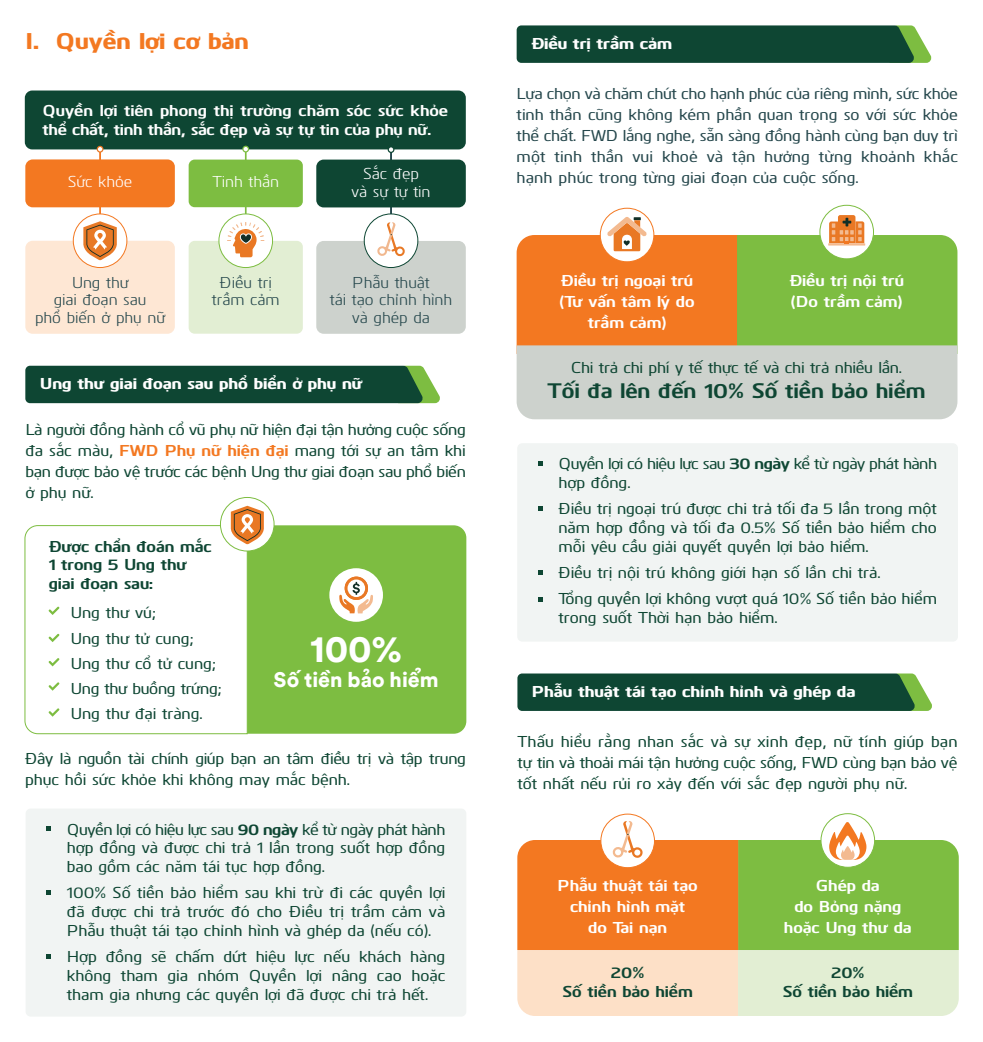
<style>
.page{position:relative;width:983px;height:1042px;background:#fff}
.page>*{position:absolute;margin:0;border:0;box-sizing:border-box;transform-origin:0 0}
.t1{font:900 35px "FWD Circular Viet TT";color:#fff}
.t2{font:800 22.75px "Kuro";color:#f37821}
.t3{font:700 21px "Kuro";color:#0e4633}
.t4{font:900 21px "FWD Circular Viet TT";color:#fff}
.t5{font:500 15.75px/18.9px "Kuro";color:#0e4633;text-align:justify}
.t6{font:500 15.75px/21px "Kuro";color:#25474c;text-align:justify}
.t7{font:700 15.75px/21px "Kuro";color:#fff;text-align:center}
.t8{font:500 15.75px/21px "Kuro";letter-spacing:-.02em;color:#0e4633}
.t9{font:800 15.75px "Kuro";color:#fff}
.t10{font:15.75px/17.5px "Kuro";color:#25474c;text-align:center}
.t11{font:700 15.75px/18.9px "Kuro";color:#0e4633;text-align:center}
.t12{font:500 15.75px/18.9px "Kuro";letter-spacing:-.025em;color:#0e4633}
.t13{font:15.75px/17.5px "Kuro";color:#fff;text-align:center}
.s1{font-weight:700;color:#f37821}
.s2{font-weight:700}
</style>
<div class="page">
<svg style="left:516px;top:25px;width:416px;height:38px;background:#1b513b"></svg>
<svg style="left:517px;top:673px;width:415px;height:38px;background:#1a513a"></svg>
<hr style="left:514px;top:924px;width:133px;height:1px;background:#f37821">
<div style="left:25px;top:366px;width:415px;height:37px;background:#0e4633"></div>
<svg style="left:24px;top:525px;width:223px;height:209px"></svg>
<div style="left:247px;top:525px;width:219px;height:209px;background:#7dbd41"></div>
<div style="left:220px;top:497px;width:54px;height:54px;background:#fff;border-radius:50%"></div>
<div style="left:220px;top:497px;width:54px;height:54px;border:1px solid #7dbd41;border-radius:50%"></div>
<svg style="left:230px;top:506px;width:34px;height:38px"></svg>
<svg style="left:49px;top:607px;width:10px;height:8px"></svg>
<svg style="left:49px;top:634px;width:10px;height:8px"></svg>
<svg style="left:49px;top:658px;width:10px;height:8px"></svg>
<svg style="left:49px;top:682px;width:10px;height:9px"></svg>
<svg style="left:49px;top:708px;width:10px;height:9px"></svg>
<div style="left:329px;top:568px;width:54px;height:54px;background:#fff;border-radius:50%"></div>
<svg style="left:339px;top:576px;width:34px;height:37px"></svg>
<svg style="left:600px;top:814px;width:54px;height:53px"></svg>
<svg style="left:820px;top:813px;width:54px;height:54px"></svg>
<svg style="left:517px;top:821px;width:441px;height:195px;background:#d4bf7e"></svg>
<div style="left:25px;top:90px;width:440px;height:59px;background:#0e4633;border-radius:7px"></div>
<div style="left:25px;top:241px;width:150px;height:93px;background:#fee7d4;border-radius:7px"></div>
<div style="left:25px;top:159px;width:150px;height:48px;background:#f37821;border-radius:7px"></div>
<div style="left:73px;top:214px;width:54px;height:53px;background:#fff;border-radius:50%"></div>
<div style="left:73px;top:213px;width:54px;height:55px;border:1px solid #f37821;border-radius:50%"></div>
<svg style="left:83px;top:207px;width:34px;height:55px"></svg>
<svg style="left:98px;top:147px;width:4px;height:13px"></svg>
<div style="left:188px;top:241px;width:115px;height:93px;background:#e2eed3;border-radius:6px"></div>
<div style="left:188px;top:160px;width:115px;height:47px;background:#7dbd41;border-radius:6px"></div>
<div style="left:219px;top:214px;width:53px;height:53px;background:#fff;border-radius:50%"></div>
<div style="left:218px;top:213px;width:55px;height:55px;border:1px solid #7dbd41;border-radius:50%"></div>
<svg style="left:227px;top:207px;width:37px;height:50px"></svg>
<svg style="left:243px;top:147px;width:5px;height:13px"></svg>
<div style="left:316px;top:241px;width:149px;height:93px;background:#cdd2cd;border-radius:7px"></div>
<div style="left:316px;top:160px;width:149px;height:47px;background:#0e4633;border-radius:7px"></div>
<div style="left:364px;top:214px;width:54px;height:53px;background:#fff;border-radius:50%"></div>
<div style="left:364px;top:213px;width:54px;height:55px;border:1px solid #0e4734;border-radius:50%"></div>
<svg style="left:377px;top:222px;width:28px;height:35px"></svg>
<svg style="left:389px;top:147px;width:4px;height:13px"></svg>
<svg style="left:600px;top:208px;width:53px;height:54px"></svg>
<svg style="left:516px;top:215px;width:441px;height:204px;background:#c8b87f"></svg>
<div style="left:26px;top:808px;width:440px;height:208px;background:#f1f4f3;border-radius:5px"></div>
<svg style="left:46px;top:826px;width:5px;height:5px"></svg>
<svg style="left:46px;top:890px;width:5px;height:5px"></svg>
<svg style="left:46px;top:954px;width:5px;height:5px"></svg>
<div style="left:517px;top:443px;width:440px;height:198px;background:#f1f4f3;border-radius:5px"></div>
<svg style="left:538px;top:461px;width:4px;height:5px"></svg>
<svg style="left:538px;top:506px;width:4px;height:5px"></svg>
<svg style="left:538px;top:570px;width:4px;height:5px"></svg>
<svg style="left:538px;top:597px;width:4px;height:4px"></svg>
<h2 class="t2" style="left:25px;top:24px;width:225px">I. Quyền lợi cơ bản</h2>
<p class="t7" style="left:43px;top:100px;width:407px;line-height:18.9px;text-align:left">Quyền lợi tiên phong thị trường chăm sóc sức khỏe thể chất, tinh thần, sắc đẹp và sự tự tin của phụ nữ.</p>
<p class="t13" style="left:68px;top:172px;width:66px">Sức khỏe</p>
<p class="t10" style="left:35px;top:272px;width:132px">Ung thư<br>giai đoạn sau<br>phổ biến ở phụ nữ</p>
<p class="t13" style="left:212px;top:172px;width:68px">Tinh thần</p>
<p class="t10" style="left:212px;top:272px;width:69px">Điều trị trầm cảm</p>
<p class="t13" style="left:351px;top:164px;width:80px">Sắc đẹp<br>và sự tự tin</p>
<p class="t10" style="left:330px;top:272px;width:124px">Phẫu thuật<br>tái tạo chỉnh hình và ghép da</p>
<p class="t9" style="left:40px;top:372px;width:324px">Ung thư giai đoạn sau phổ biển ở phụ nữ</p>
<p class="t5" style="left:25px;top:418px;width:442px;line-height:21px">Là người đồng hành cổ vũ phụ nữ hiện đại tận hưởng cuộc sống đa sắc màu, <span class="s1">FWD Phụ nữ hiện đại</span> mang tới sự an tâm khi bạn được bảo vệ trước các bệnh Ung thư giai đoạn sau phổ biến ở phụ nữ.</p>
<p class="t11" style="left:49px;top:535px;width:164px;text-align:left">Được chẩn đoán mắc<br>1 trong 5 Ung thư giai đoạn sau:</p>
<p class="t5" style="left:71px;top:598px;width:152px;line-height:25.4px;text-align:left">Ung thư vú;<br>Ung thư tử cung;<br>Ung thư cổ tử cung;<br>Ung thư buồng trứng;<br>Ung thư đại tràng.</p>
<h1 class="t1" style="left:310px;top:620px;width:93px">100%</h1>
<h3 class="t4" style="left:273px;top:662px;width:167px">Số tiền bảo hiểm</h3>
<p class="t8" style="left:25px;top:747px;width:442px">Đây là nguồn tài chính giúp bạn an tâm điều trị và tập trung phục hồi sức khỏe khi không may mắc bệnh.</p>
<p class="t5" style="left:67px;top:818px;width:380px">Quyền lợi có hiệu lực sau <span class="s2">90 ngày</span> kể từ ngày phát hành hợp đồng và được chi trả 1 lần trong suốt hợp đồng bao gồm các năm tái tục hợp đồng.</p>
<p class="t5" style="left:67px;top:882px;width:380px">100% Số tiền bảo hiểm sau khi trừ đi các quyền lợi đã được chi trả trước đó cho Điều trị trầm cảm và Phẫu thuật tái tạo chỉnh hình và ghép da (nếu có).</p>
<p class="t5" style="left:67px;top:946px;width:380px">Hợp đồng sẽ chấm dứt hiệu lực nếu khách hàng không tham gia nhóm Quyền lợi nâng cao hoặc tham gia nhưng các quyền lợi đã được chi trả hết.</p>
<p class="t9" style="left:531px;top:32px;width:142px">Điều trị trầm cảm</p>
<p class="t6" style="left:516px;top:82px;width:442px">Lựa chọn và chăm chút cho hạnh phúc của riêng mình, sức khỏe tinh thần cũng không kém phần quan trọng so với sức khỏe thể chất. FWD lắng nghe, sẵn sàng đồng hành cùng bạn duy trì một tinh thần vui khoẻ và tận hưởng từng khoảnh khắc hạnh phúc trong từng giai đoạn của cuộc sống.</p>
<p class="t7" style="left:559px;top:268px;width:136px">Điều trị ngoại trú (Tư vấn tâm lý do trầm cảm)</p>
<p class="t7" style="left:789px;top:268px;width:116px;text-align:left">Điều trị nội trú (Do trầm cảm)</p>
<p class="t5" style="left:570px;top:357px;width:333px">Chi trả chi phí y tế thực tế và chi trả nhiều lần.</p>
<h3 class="t3" style="left:547px;top:375px;width:379px">Tối đa lên đến 10% Số tiền bảo hiểm</h3>
<p class="t12" style="left:558px;top:453px;width:380px">Quyền lợi có hiệu lực sau <span class="s2">30 ngày</span> kể từ ngày phát hành hợp đồng.</p>
<p class="t5" style="left:558px;top:498px;width:380px">Điều trị ngoại trú được chi trả tối đa 5 lần trong một năm hợp đồng và tối đa 0.5% Số tiền bảo hiểm cho mỗi yêu cầu giải quyết quyền lợi bảo hiểm.</p>
<p class="t5" style="left:558px;top:558px;width:380px;line-height:25.9px">Điều trị nội trú không giới hạn số lần chi trả.<br>Tổng quyền lợi không vượt quá 10% Số tiền bảo hiểm</p>
<p class="t5" style="left:558px;top:607px;width:220px">trong suốt Thời hạn bảo hiểm.</p>
<p class="t9" style="left:532px;top:680px;width:325px">Phẫu thuật tái tạo chỉnh hỉnh và ghép da</p>
<p class="t5" style="left:517px;top:730px;width:441px;line-height:21px">Thấu hiểu rằng nhan sắc và sự xinh đẹp, nữ tính giúp bạn tự tin và thoải mái tận hưởng cuộc sống, FWD cùng bạn bảo vệ tốt nhất nếu rủi ro xảy đến với sắc đẹp người phụ nữ.</p>
<p class="t7" style="left:557px;top:874px;width:142px">Phẫu thuật tái tạo chỉnh hình mặt<br>do Tai nạn</p>
<p class="t7" style="left:783px;top:874px;width:129px">Ghép da<br>do Bỏng nặng hoặc Ung thư da</p>
<p class="t11" style="left:562px;top:962px;width:132px">20%<br>Số tiền bảo hiểm</p>
<p class="t11" style="left:782px;top:962px;width:132px">20%<br>Số tiền bảo hiểm</p>
</div>
